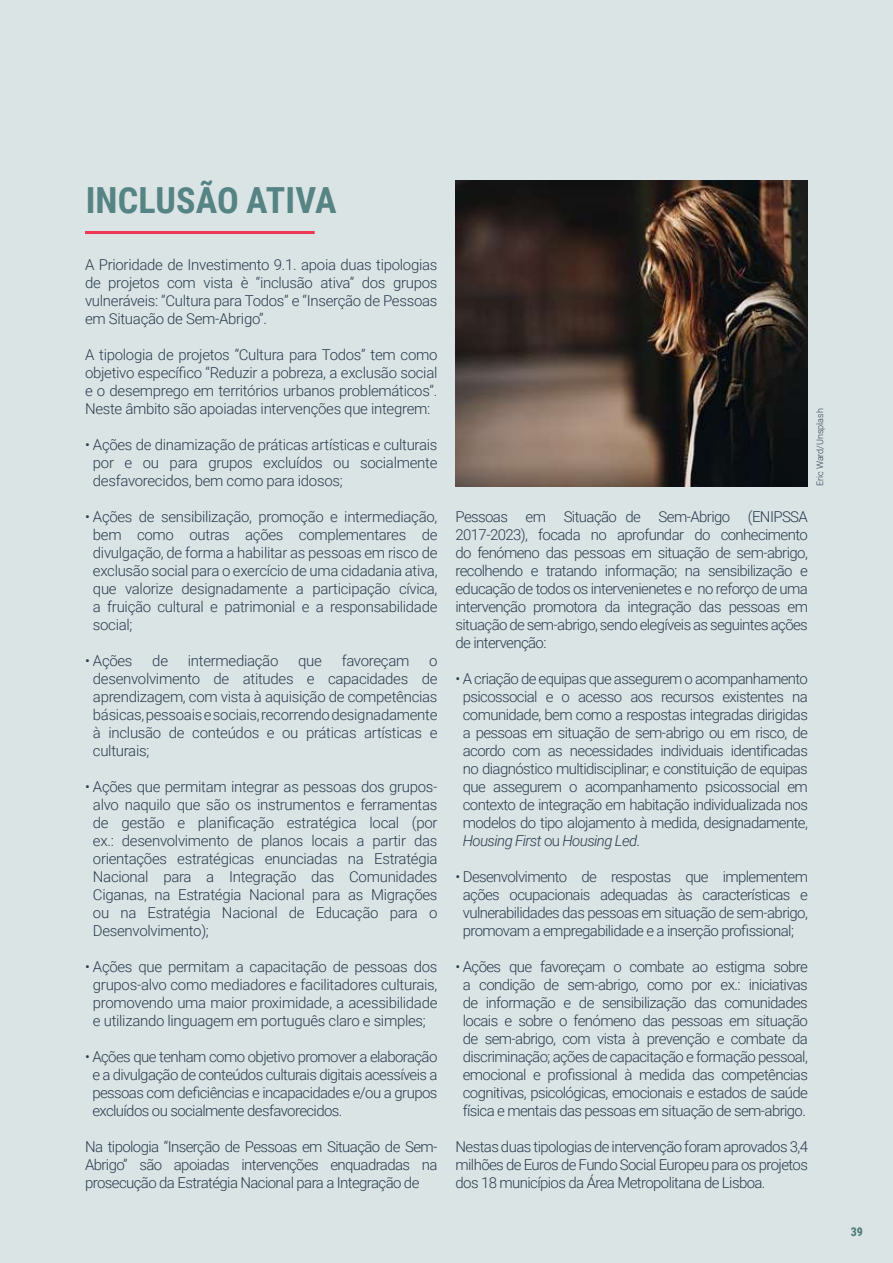
<style>
.page{position:relative;width:893px;height:1263px;background:#dbe4e4}
.page>*{position:absolute;margin:0;border:0;box-sizing:border-box;transform-origin:0 0}
.t1{font:700 36px "Roboto Condensed";letter-spacing:.005em;color:#568383}
.t2{font:300 15px/18px "Roboto";letter-spacing:-.04em;color:#293c4f;text-align:justify}
.t3{font:300 15px/18px "Roboto";letter-spacing:-.02em;color:#293c4f;text-align:center}
.t4{font:700 12px "Roboto Condensed";color:#568383}
.t5{font:300 9px "Roboto";color:#293c4f}
.s1{font-style:italic}
</style>
<div class="page">
<hr style="left:85px;top:231px;width:230px;height:3px;background:#ee3754">
<img style="left:455px;top:180px;width:353px;height:306px">
<h1 class="t1" style="left:86px;top:175px;width:253px">INCLUSÃO ATIVA</h1>
<p class="t2" style="left:85px;top:255px;width:354px">A Prioridade de Investimento 9.1. apoia duas tipologias de projetos com vista è “inclusão ativa” dos grupos vulneráveis: ”Cultura para Todos” e “Inserção de Pessoas em Situação de Sem-Abrigo”.</p>
<p class="t2" style="left:85px;top:345px;width:354px">A tipologia de projetos “Cultura para Todos” tem como objetivo específico “Reduzir a pobreza, a exclusão social e o desemprego em territórios urbanos problemáticos”.<br>Neste âmbito são apoiadas intervenções que integrem:</p>
<p class="t2" style="left:93px;top:435px;width:346px;text-indent:-8px">• Ações de dinamização de práticas artísticas e culturais por e ou para grupos excluídos ou socialmente desfavorecidos, bem como para idosos;</p>
<p class="t2" style="left:93px;top:507px;width:346px;text-indent:-8px">• Ações de sensibilização, promoção e intermediação, bem como outras ações complementares de divulgação, de forma a habilitar as pessoas em risco de exclusão social para o exercício de uma cidadania ativa, que valorize designadamente a participação cívica, a fruição cultural e patrimonial e a responsabilidade social;</p>
<p class="t2" style="left:85px;top:651px;width:49px">• Ações</p>
<p class="t2" style="left:152px;top:651px;width:17px">de</p>
<p class="t3" style="left:188px;top:651px;width:92px">intermediação</p>
<p class="t2" style="left:298px;top:651px;width:25px">que</p>
<p class="t3" style="left:342px;top:651px;width:69px">favoreçam</p>
<p class="t2" style="left:93px;top:651px;width:346px;text-indent:336px">o desenvolvimento de atitudes e capacidades de aprendizagem, com vista à aquisição de competências básicas, pessoais e sociais, recorrendo designadamente à inclusão de conteúdos e ou práticas artísticas e culturais;</p>
<p class="t2" style="left:93px;top:777px;width:346px;text-indent:-8px">• Ações que permitam integrar as pessoas dos grupos&shy;alvo naquilo que são os instrumentos e ferramentas de gestão e planificação estratégica local (por ex.: desenvolvimento de planos locais a partir das orientações estratégicas enunciadas na Estratégia Nacional para a Integração das Comunidades Ciganas, na Estratégia Nacional para as Migrações ou na Estratégia Nacional de Educação para o Desenvolvimento);</p>
<p class="t3" style="left:85px;top:957px;width:354px">• Ações que permitam a capacitação de pessoas dos grupos-alvo como mediadores e facilitadores culturais, promovendo uma maior proximidade, a acessibilidade e utilizando linguagem em português claro e simples;</p>
<p class="t2" style="left:92px;top:1047px;width:347px;text-indent:-7px">• Ações que tenham como objetivo promover a elaboração e a divulgação de conteúdos culturais digitais acessíveis a pessoas com deficiências e incapacidades e/ou a grupos excluídos ou socialmente desfavorecidos.</p>
<p class="t2" style="left:85px;top:1137px;width:354px">Na tipologia “Inserção de Pessoas em Situação de Sem-Abrigo” são apoiadas intervenções enquadradas na prosecução da Estratégia Nacional para a Integração de</p>
<p class="t5" style="left:814px;top:486px;width:79px;rotate:-90deg">Eric Ward/Unsplash</p>
<p class="t2" style="left:455px;top:507px;width:354px">Pessoas em Situação de Sem-Abrigo (ENIPSSA 2017-2023), focada no aprofundar do conhecimento do fenómeno das pessoas em situação de sem-abrigo, recolhendo e tratando informação; na sensibilização e educação de todos os intervenienetes e no reforço de uma intervenção promotora da integração das pessoas em situação de sem-abrigo, sendo elegíveis as seguintes ações de intervenção:</p>
<p class="t2" style="left:463px;top:669px;width:347px;text-indent:-7px">• A criação de equipas que assegurem o acompanhamento psicossocial e o acesso aos recursos existentes na comunidade, bem como a respostas integradas dirigidas a pessoas em situação de sem-abrigo ou em risco, de acordo com as necessidades individuais identificadas no diagnóstico multidisciplinar; e constituição de equipas que assegurem o acompanhamento psicossocial em contexto de integração em habitação individualizada nos modelos do tipo alojamento à medida, designadamente, <span class="s1">Housing First</span> ou <span class="s1">Housing Led</span>.</p>
<p class="t2" style="left:455px;top:867px;width:354px;text-align:center">• Desenvolvimento de respostas que implementem ações ocupacionais adequadas às características e vulnerabilidades das pessoas em situação de sem-abrigo, promovam a empregabilidade e a inserção profissional;</p>
<p class="t2" style="left:455px;top:957px;width:354px;text-align:center">• Ações que favoreçam o combate ao estigma sobre a condição de sem-abrigo, como por ex.: iniciativas de informação e de sensibilização das comunidades locais e sobre o fenómeno das pessoas em situação de sem-abrigo, com vista à prevenção e combate da discriminação; ações de capacitação e formação pessoal, emocional e profissional à medida das competências cognitivas, psicológicas, emocionais e estados de saúde física e mentais das pessoas em situação de sem-abrigo.</p>
<p class="t2" style="left:455px;top:1137px;width:354px">Nestas duas tipologias de intervenção foram aprovados 3,4 milhões de Euros de Fundo Social Europeu para os projetos dos 18 municípios da Área Metropolitana de Lisboa.</p>
<p class="t4" style="left:851px;top:1223px;width:14px">39</p>
</div>
